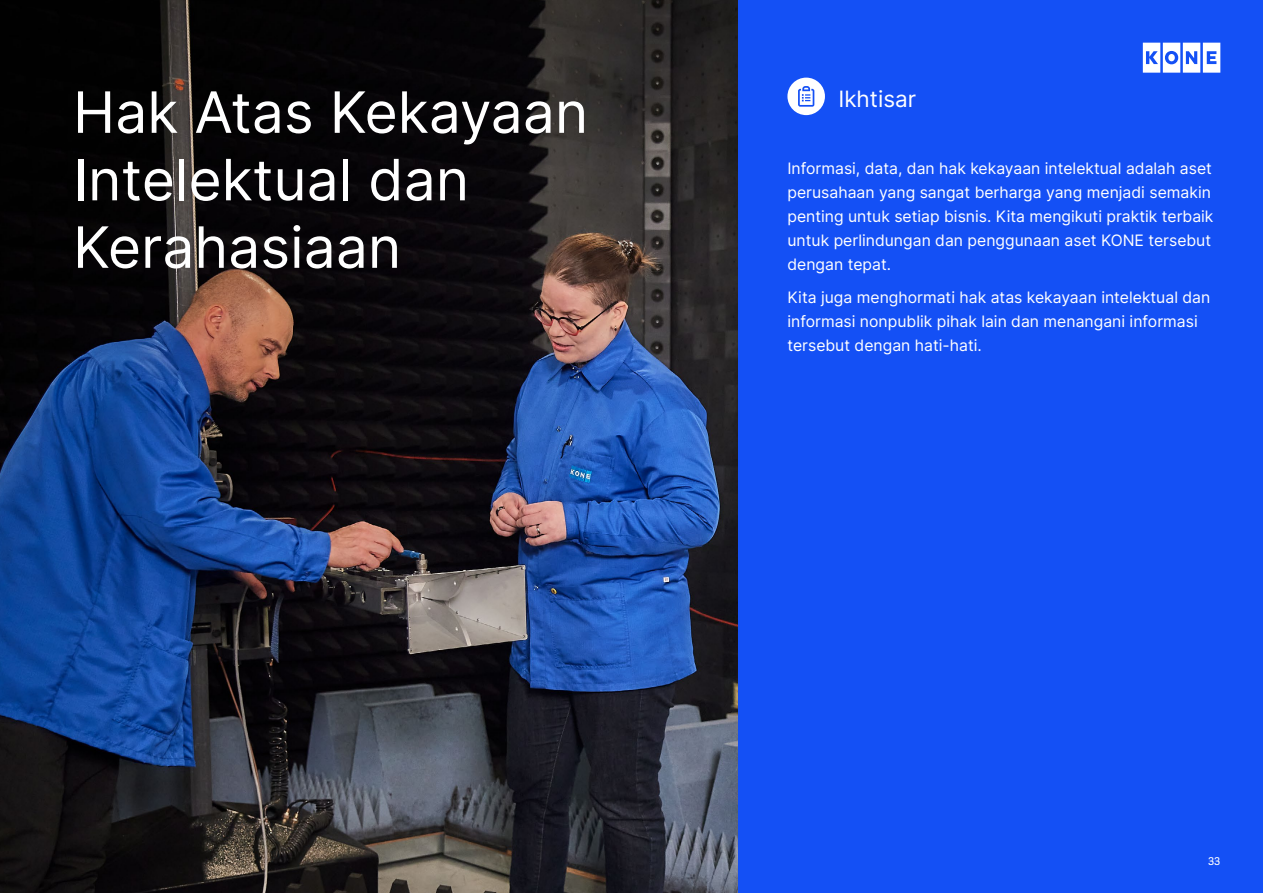
<style>
.page{position:relative;width:1263px;height:893px;background:#fff}
.page>*{position:absolute;margin:0;border:0;box-sizing:border-box;transform-origin:0 0}
.t1{font:57px/67.5px "Inter";color:#fff}
.t2{font:22.5px "Inter";color:#fff}
.t3{font:15.75px/24px "Inter";color:#fff}
.t4{font:12px "KONE Information";color:#fff}
</style>
<div class="page">
<img style="left:0;top:363px;width:738px;height:530px">
<div style="left:738px;top:0;width:525px;height:893px;background:#1450f5"></div>
<svg style="left:0;top:0;width:738px;height:363px;background:#1d1819"></svg>
<svg style="left:1143px;top:43px;width:77px;height:30px"></svg>
<div style="left:787px;top:78px;width:38px;height:37px;background:#fff;border-radius:50%"></div>
<svg style="left:798px;top:86px;width:16px;height:21px"></svg>
<h1 class="t1" style="left:73px;top:77px;width:517px">Hak Atas Kekayaan<br>Intelektual dan<br>Kerahasiaan</h1>
<h2 class="t2" style="left:838px;top:83px;width:79px">Ikhtisar</h2>
<p class="t3" style="left:787px;top:156px;width:428px">Informasi, data, dan hak kekayaan intelektual adalah aset perusahaan yang sangat berharga yang menjadi semakin penting untuk setiap bisnis. Kita mengikuti praktik terbaik untuk perlindungan dan penggunaan aset KONE tersebut dengan tepat.</p>
<p class="t3" style="left:787px;top:285px;width:424px">Kita juga menghormati hak atas kekayaan intelektual dan informasi nonpublik pihak lain dan menangani informasi tersebut dengan hati-hati.</p>
<p class="t4" style="left:1208px;top:853px;width:14px">33</p>
</div>
